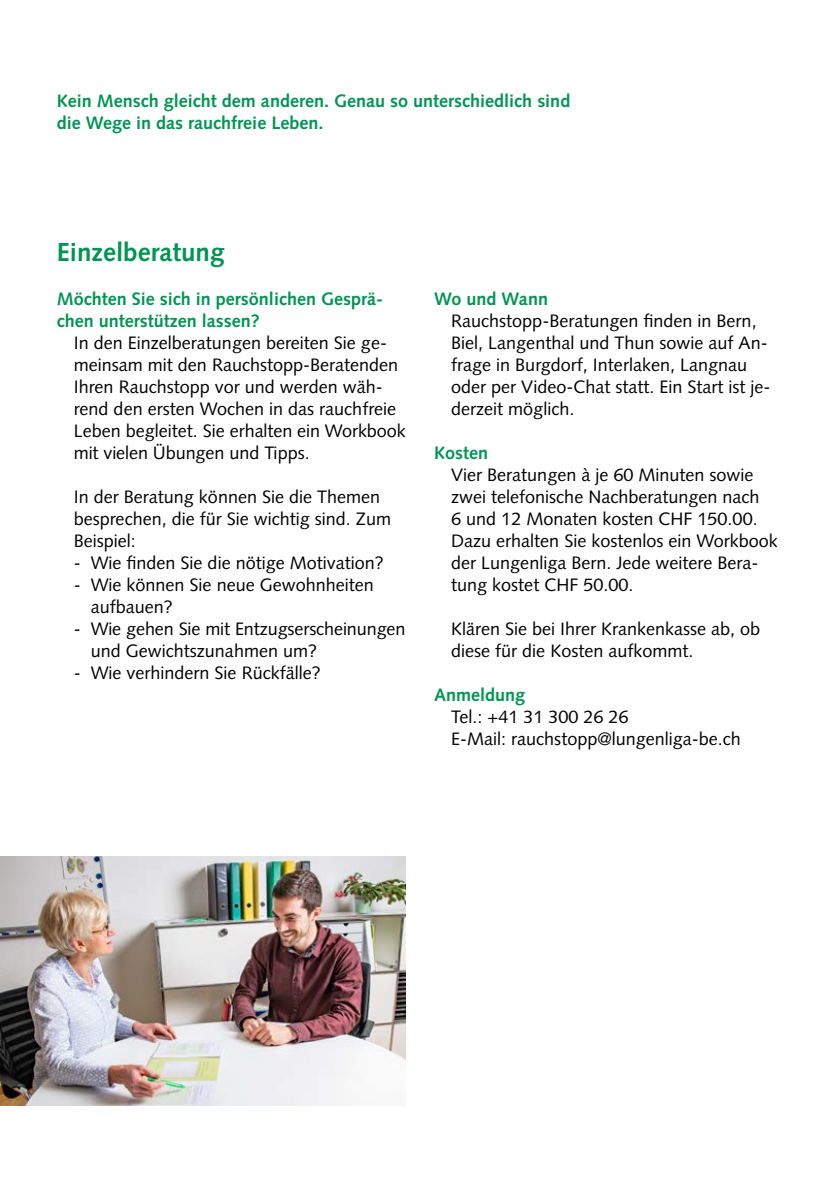
<style>
.page{position:relative;width:840px;height:1191px;background:#fff}
.page>*{position:absolute;margin:0;border:0;box-sizing:border-box;transform-origin:0 0}
.t1{font:700 26px "Syntax LT Std";color:#009553}
.t2{font:18px/22px "Syntax LT Std";color:#000}
.t3{font:700 18px/22px "Syntax LT Std";color:#009553}
</style>
<div class="page">
<hr style="left:839px;top:856px;width:1px;height:250px;background:#eaeb8b">
<img style="left:0;top:856px;width:405px;height:250px">
<p class="t3" style="left:57px;top:90px;width:515px">Kein Mensch gleicht dem anderen. Genau so unterschiedlich sind die Wege in das rauchfreie Leben.</p>
<h1 class="t1" style="left:57px;top:237px;width:169px">Einzelberatung</h1>
<p class="t3" style="left:57px;top:288px;width:327px">Möchten Sie sich in persönlichen Gesprä&shy;chen unterstützen lassen?</p>
<p class="t2" style="left:74px;top:332px;width:333px">In den Einzelberatungen bereiten Sie ge&shy;meinsam mit den Rauchstopp-Beratenden Ihren Rauchstopp vor und werden wäh&shy;rend den ersten Wochen in das rauchfreie Leben begleitet. Sie erhalten ein Workbook mit vielen Übungen und Tipps.</p>
<p class="t2" style="left:74px;top:486px;width:318px">In der Beratung können Sie die Themen besprechen, die für Sie wichtig sind. Zum<br>Beispiel:</p>
<p class="t2" style="left:74px;top:552px;width:311px">- Wie finden Sie die nötige Motivation?</p>
<p class="t2" style="left:91px;top:574px;width:284px;text-indent:-17px">- Wie können Sie neue Gewohnheiten aufbauen?</p>
<p class="t2" style="left:91px;top:618px;width:316px;text-indent:-17px">- Wie gehen Sie mit Entzugserscheinungen und Gewichtszunahmen um?</p>
<p class="t2" style="left:74px;top:662px;width:248px">- Wie verhindern Sie Rückfälle?</p>
<p class="t3" style="left:434px;top:288px;width:115px">Wo und Wann</p>
<p class="t2" style="left:451px;top:310px;width:321px">Rauchstopp-Beratungen finden in Bern, Biel, Langenthal und Thun sowie auf An&shy;frage in Burgdorf, Interlaken, Langnau oder per Video-Chat statt. Ein Start ist je&shy;derzeit möglich.</p>
<p class="t3" style="left:434px;top:442px;width:55px">Kosten</p>
<p class="t2" style="left:451px;top:464px;width:328px">Vier Beratungen à je 60 Minuten sowie zwei telefonische Nachberatungen nach<br>6 und 12 Monaten kosten CHF 150.00.<br>Dazu erhalten Sie kostenlos ein Workbook der Lungenliga Bern. Jede weitere Bera&shy;tung kostet CHF 50.00.</p>
<p class="t2" style="left:451px;top:618px;width:310px">Klären Sie bei Ihrer Krankenkasse ab, ob diese für die Kosten aufkommt.</p>
<p class="t3" style="left:434px;top:684px;width:93px">Anmeldung</p>
<p class="t2" style="left:451px;top:706px;width:291px">Tel.: +41 31 300 26 26<br>E-Mail: rauchstopp@lungenliga-be.ch</p>
</div>
